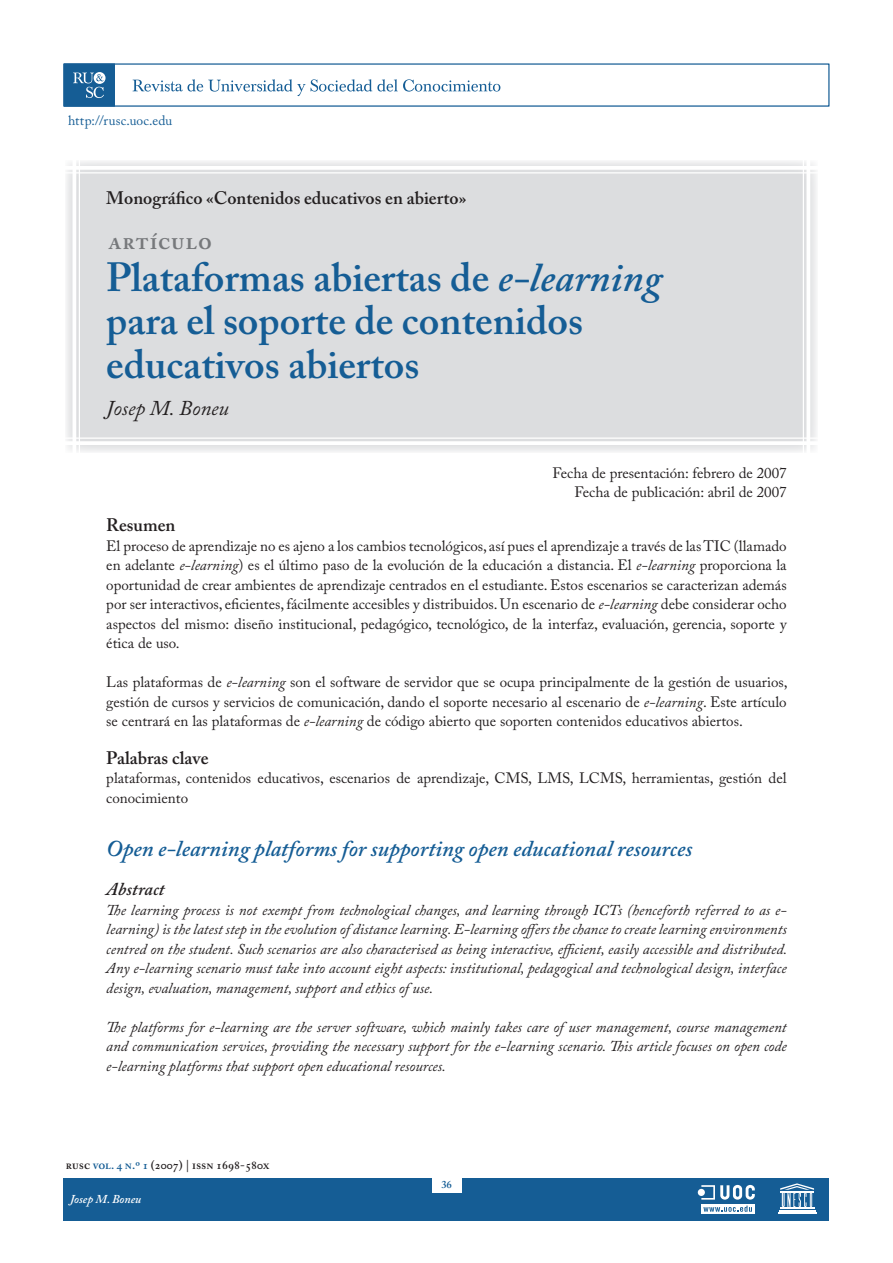
<style>
.page{position:relative;width:893px;height:1263px;background:#fff}
.page>*{position:absolute;margin:0;border:0;box-sizing:border-box;transform-origin:0 0}
.t1{font:600 40.5px/43.5px "Adobe Caslon Pro";color:#155d95}
.t2{font:600 24px "Adobe Caslon Pro";letter-spacing:.035em;color:#76787b}
.t3{font:italic 600 22.5px "Adobe Caslon Pro";color:#155d95}
.t4{font:italic 21px "Adobe Caslon Pro";color:#231f20}
.t5{font:600 18px "Adobe Caslon Pro";color:#231f20}
.t6{font:italic 600 18px "Adobe Caslon Pro";color:#231f20}
.t7{font:15px/19.5px "Adobe Caslon Pro";color:#231f20;text-align:justify}
.t8{font:italic 15px/19.5px "Adobe Caslon Pro";color:#231f20;text-align:justify}
.t9{font:13.5px "Adobe Caslon Pro";color:#155d95}
.t10{font:600 12px "Adobe Caslon Pro";color:#231f20}
.t11{font:italic 600 12px "Adobe Caslon Pro";color:#fff}
.t12{font:600 10.5px "Adobe Caslon Pro";color:#155d95}
.s1{font-style:italic}
.s2{color:#155d95}
</style>
<div class="page">
<div style="left:66px;top:160px;width:752px;height:292px;background:#dcdddf"></div>
<hr style="left:79px;top:157px;width:1px;height:342px;background:#fff">
<hr style="left:73px;top:157px;width:3px;height:342px;background:#fff">
<hr style="left:59px;top:437px;width:776px;height:2px;background:#fff">
<hr style="left:59px;top:441px;width:776px;height:4px;background:#fff">
<hr style="left:803px;top:127px;width:1px;height:342px;background:#fff">
<svg style="left:806px;top:160px;width:4px;height:292px"></svg>
<hr style="left:60px;top:172px;width:776px;height:1px;background:#fff">
<hr style="left:60px;top:166px;width:776px;height:4px;background:#fff">
<div style="left:64px;top:1178px;width:765px;height:42px;background:#155d95"></div>
<hr style="left:780px;top:1207px;width:34px;height:2px;background:#fff">
<hr style="left:779px;top:1210px;width:36px;height:1px;background:#fff">
<hr style="left:778px;top:1212px;width:39px;height:1px;background:#fff">
<svg style="left:780px;top:1183px;width:34px;height:24px"></svg>
<div style="left:701px;top:1204px;width:54px;height:9px;background:#fff"></div>
<svg style="left:703px;top:1205px;width:49px;height:7px"></svg>
<div style="left:698px;top:1189px;width:7px;height:7px;background:#fff;border-radius:50%"></div>
<svg style="left:701px;top:1185px;width:54px;height:14px"></svg>
<div style="left:432px;top:1155px;width:29px;height:38px;background:#fff"></div>
<div style="left:64px;top:64px;width:50px;height:42px;background:#155d95"></div>
<div style="left:64px;top:64px;width:51px;height:42px;border:1px solid #155d95"></div>
<svg style="left:94px;top:72px;width:12px;height:12px"></svg>
<svg style="left:73px;top:73px;width:31px;height:25px"></svg>
<svg style="left:133px;top:79px;width:367px;height:17px"></svg>
<p class="t9" style="left:68px;top:112px;width:106px">http://rusc.uoc.edu</p>
<p class="t5" style="left:106px;top:187px;width:361px">Monográfico «Contenidos educativos en abierto»</p>
<h2 class="t2" style="left:108px;top:227px;width:105px">artículo</h2>
<h1 class="t1" style="left:106px;top:255px;width:557px">Plataformas abiertas de <span class="s1">e-learning </span>para el soporte de contenidos educativos abiertos</h1>
<h3 class="t4" style="left:106px;top:395px;width:124px">Josep M. Boneu</h3>
<p class="t7" style="left:552px;top:463px;width:236px;text-align:right">Fecha de presentación: febrero de 2007<br>Fecha de publicación: abril de 2007</p>
<p class="t5" style="left:106px;top:514px;width:71px">Resumen</p>
<p class="t7" style="left:106px;top:536px;width:682px">El proceso de aprendizaje no es ajeno a los cambios tecnológicos, así pues el aprendizaje a través de las TIC (llamado en adelante <span class="s1">e-learning</span>) es el último paso de la evolución de la educación a distancia. El <span class="s1">e-learning</span> proporciona la oportunidad de crear ambientes de aprendizaje centrados en el estudiante. Estos escenarios se caracterizan además por ser interactivos, eficientes, fácilmente accesibles y distribuidos. Un escenario de <span class="s1">e-learning</span> debe considerar ocho aspectos del mismo: diseño institucional, pedagógico, tecnológico, de la interfaz, evaluación, gerencia, soporte y ética de uso.</p>
<p class="t7" style="left:106px;top:672px;width:683px">Las plataformas de <span class="s1">e-learning</span> son el software de servidor que se ocupa principalmente de la gestión de usuarios, gestión de cursos y servicios de comunicación, dando el soporte necesario al escenario de <span class="s1">e-learning</span>. Este artículo se centrará en las plataformas de <span class="s1">e-learning</span> de código abierto que soporten contenidos educativos abiertos.</p>
<p class="t5" style="left:106px;top:747px;width:104px">Palabras clave</p>
<p class="t7" style="left:106px;top:768px;width:682px">plataformas, contenidos educativos, escenarios de aprendizaje, CMS, LMS, LCMS, herramientas, gestión del conocimiento</p>
<h3 class="t3" style="left:106px;top:835px;width:588px">Open e-learning platforms for supporting open educational resources</h3>
<p class="t6" style="left:106px;top:878px;width:60px">Abstract</p>
<p class="t8" style="left:106px;top:900px;width:682px">The learning process is not exempt from technological changes, and learning through ICTs (henceforth referred to as e&shy;learning) is the latest step in the evolution of distance learning. E-learning offers the chance to create learning environments centred on the student. Such scenarios are also characterised as being interactive, efficient, easily accessible and distributed.<br>Any e-learning scenario must take into account eight aspects: institutional, pedagogical and technological design, interface design, evaluation, management, support and ethics of use.</p>
<p class="t8" style="left:106px;top:1017px;width:682px">The platforms for e-learning are the server software, which mainly takes care of user management, course management and communication services, providing the necessary support for the e-learning scenario. This article focuses on open code e-learning platforms that support open educational resources.</p>
<p class="t10" style="left:66px;top:1157px;width:205px">rusc <span class="s2">vol. 4 n.º 1</span> (2007) | issn 1698-580x</p>
<p class="t11" style="left:70px;top:1192px;width:73px">Josep M. Boneu</p>
<p class="t12" style="left:441px;top:1178px;width:6px">36</p>
</div>
